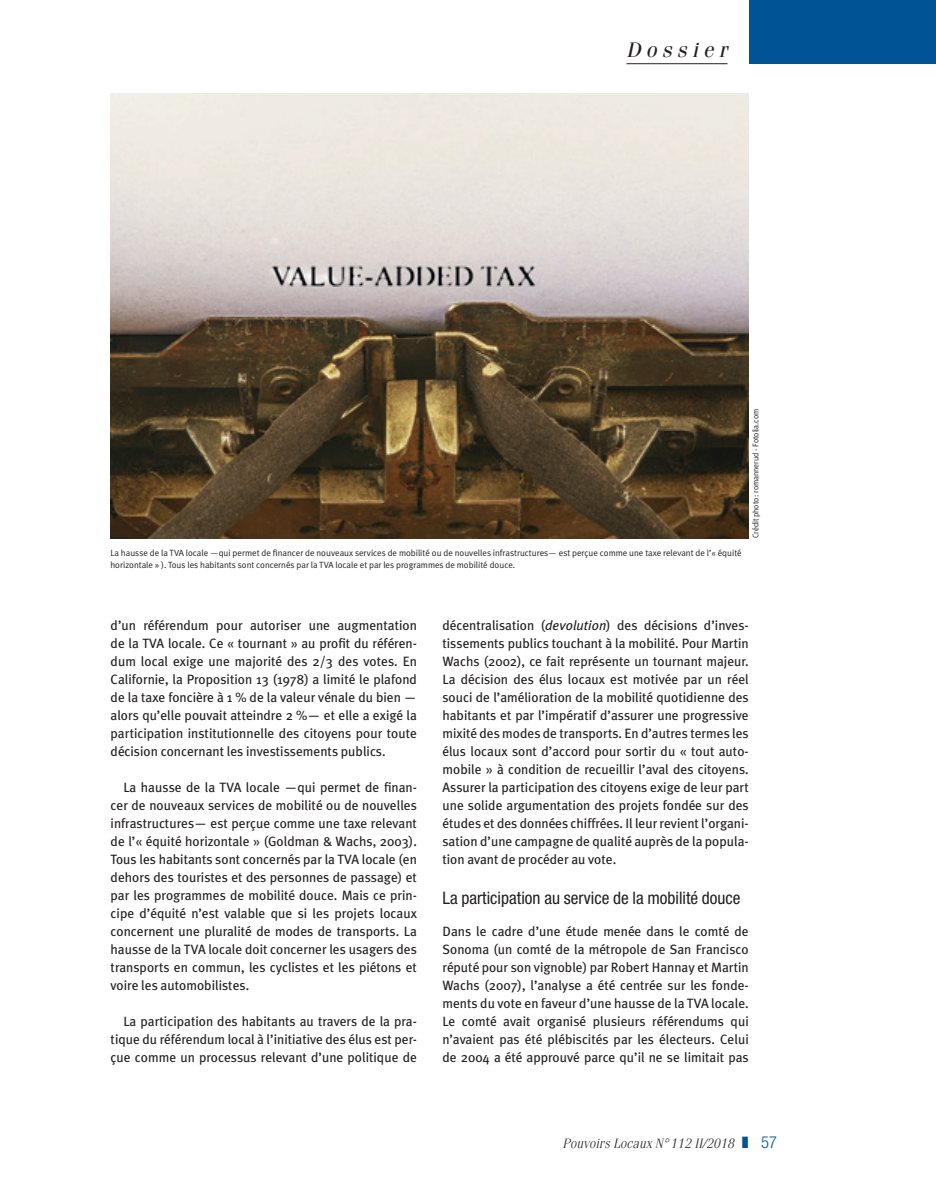
<style>
.page{position:relative;width:936px;height:1191px;background:#fff}
.page>*{position:absolute;margin:0;border:0;box-sizing:border-box;transform-origin:0 0}
.t1{font:italic 21px "Fenice";letter-spacing:.25em;color:#231f20}
.t2{font:condensed 17.25px "Helvetica Neue LT Pro";color:#231f20}
.t3{font:300 condensed 16.5px "Helvetica Neue LT Pro";color:#005495}
.t4{font:13.5px/18px "Meta Plus";color:#231f20;text-align:justify}
.t5{font:italic 300 13.5px "Fenice";color:#231f20}
.t6{font:9px/11.2px "Meta Plus Normal";color:#231f20}
.t7{font:8.25px "Meta Plus Normal";color:#231f20;scale:.95 1}
.s1{font-style:italic}
</style>
<div class="page">
<div style="left:748px;top:0;width:187px;height:64px;background:#005495"></div>
<hr style="left:626px;top:63px;width:101px;height:1px;background:#231f20">
<img style="left:110px;top:93px;width:638px;height:445px">
<h1 class="t1" style="left:626px;top:37px;width:103px">Dossier</h1>
<p class="t6" style="left:110px;top:547px;width:632px">La hausse de la TVA locale —qui permet de financer de nouveaux services de mobilité ou de nouvelles infrastructures— est perçue comme une taxe relevant de l’« équité horizontale » ). Tous les habitants sont concernés par la TVA locale et par les programmes de mobilité douce.</p>
<p class="t7" style="left:750px;top:538px;width:138px;rotate:-90deg">Crédit photo: romannerud - Fotolia.com</p>
<p class="t4" style="left:111px;top:616px;width:308px">d’un référendum pour autoriser une augmentation de la TVA locale. Ce « tournant » au profit du référen&shy;dum local exige une majorité des 2/3 des votes. En Californie, la Proposition 13 (1978) a limité le plafond de la taxe foncière à 1 % de la valeur vénale du bien — alors qu’elle pouvait atteindre 2 %— et elle a exigé la participation institutionnelle des citoyens pour toute décision concernant les investissements publics.</p>
<p class="t4" style="left:111px;top:778px;width:308px;text-indent:13px">La hausse de la TVA locale —qui permet de finan&shy;cer de nouveaux services de mobilité ou de nouvelles infrastructures— est perçue comme une taxe relevant de l’« équité horizontale » (Goldman &amp; Wachs, 2003).<br>Tous les habitants sont concernés par la TVA locale (en dehors des touristes et des personnes de passage) et par les programmes de mobilité douce. Mais ce prin&shy;cipe d’équité n’est valable que si les projets locaux concernent une pluralité de modes de transports. La hausse de la TVA locale doit concerner les usagers des transports en commun, les cyclistes et les piétons et voire les automobilistes.</p>
<p class="t4" style="left:111px;top:1012px;width:308px;text-indent:13px">La participation des habitants au travers de la pra&shy;tique du référendum local à l’initiative des élus est per&shy;çue comme un processus relevant d’une politique de</p>
<p class="t4" style="left:442px;top:616px;width:308px">décentralisation (<span class="s1">devolution</span>) des décisions d’inves&shy;tissements publics touchant à la mobilité. Pour Martin Wachs (2002), ce fait représente un tournant majeur.<br>La décision des élus locaux est motivée par un réel souci de l’amélioration de la mobilité quotidienne des habitants et par l’impératif d’assurer une progressive mixité des modes de transports. En d’autres termes les élus locaux sont d’accord pour sortir du « tout auto&shy;mobile » à condition de recueillir l’aval des citoyens.<br>Assurer la participation des citoyens exige de leur part une solide argumentation des projets fondée sur des études et des données chiffrées. Il leur revient l’organi&shy;sation d’une campagne de qualité auprès de la popula&shy;tion avant de procéder au vote.</p>
<p class="t2" style="left:442px;top:887px;width:299px">La participation au service de la mobilité douce</p>
<p class="t4" style="left:442px;top:922px;width:308px">Dans le cadre d’une étude menée dans le comté de Sonoma (un comté de la métropole de San Francisco réputé pour son vignoble) par Robert Hannay et Martin Wachs (2007), l’analyse a été centrée sur les fonde&shy;ments du vote en faveur d’une hausse de la TVA locale.<br>Le comté avait organisé plusieurs référendums qui n’avaient pas été plébiscités par les électeurs. Celui de 2004 a été approuvé parce qu’il ne se limitait pas</p>
<p class="t5" style="left:562px;top:1136px;width:173px">Pouvoirs Locaux N°112 II/2018</p>
<p class="t3" style="left:761px;top:1133px;width:17px">57</p>
</div>
